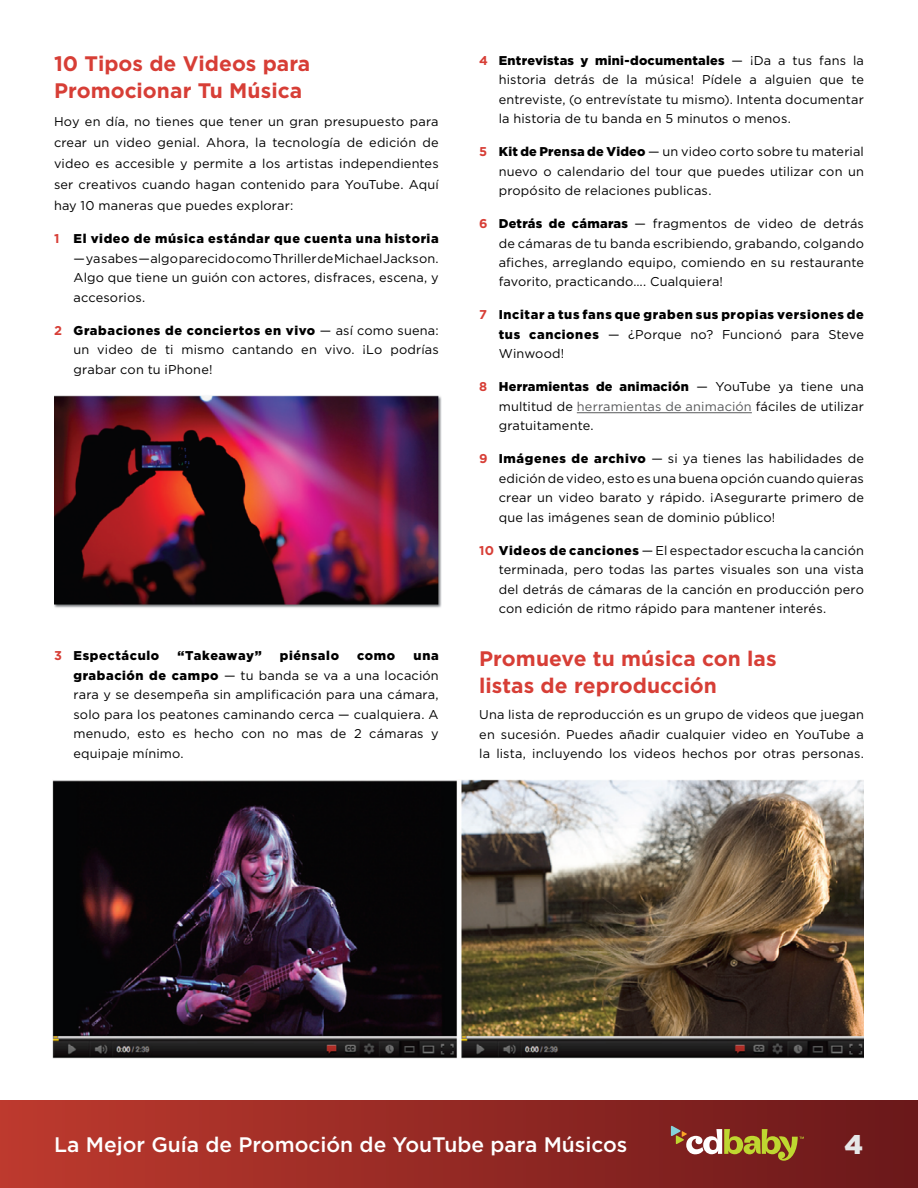
<style>
.page{position:relative;width:918px;height:1188px;background:#fff}
.page>*{position:absolute;margin:0;border:0;box-sizing:border-box;transform-origin:0 0}
.t1{font:900 27px "Gotham";color:#e6e7e8}
.t2{font:700 21px/27px "Gotham";color:#d73e36}
.t3{font:500 21px "Gotham";color:#fff}
.t4{font:12.75px/19.5px "Gotham";letter-spacing:.015em;color:#000;text-align:justify}
.t5{font:900 12.75px/19.5px "Gotham";letter-spacing:.05em;color:#000;text-align:justify}
.t6{font:900 12.75px "Gotham";letter-spacing:.03em;color:#000}
.s1{font-weight:700;color:#d73e36}
.s2{font-weight:900}
.s3{font-weight:400}
.s4{color:#58595b}
</style>
<div class="page">
<div style="left:0;top:1101px;width:918px;height:87px;background:linear-gradient(to right,#be3a2e,#6a181a)"></div>
<hr style="left:577px;top:412px;width:175px;height:1px;background:#58595b">
<img style="left:52px;top:780px;width:812px;height:279px">
<img style="left:54px;top:395px;width:388px;height:213px">
<svg style="left:671px;top:1126px;width:133px;height:35px;background:#98623a"></svg>
<h2 class="t2" style="left:54px;top:50px;width:258px">10 Tipos de Videos para<br>Promocionar Tu Música</h2>
<p class="t4" style="left:54px;top:111px;width:386px;line-height:21px">Hoy en día, no tienes que tener un gran presupuesto para crear un video genial. Ahora, la tecnología de edición de video es accesible y permite a los artistas independientes ser creativos cuando hagan contenido para YouTube. Aquí hay 10 maneras que puedes explorar:</p>
<p class="t5" style="left:54px;top:229px;width:386px"><span class="s1">1</span> El video de música estándar que cuenta una historia</p>
<p class="t4" style="left:73px;top:248px;width:367px">— ya sabes — algo parecido como Thriller de Michael Jackson.<br>Algo que tiene un guión con actores, disfraces, escena, y accesorios.</p>
<p class="t4" style="left:73px;top:320px;width:367px;text-indent:-19px"><span class="s1">2</span> <span class="s2">Grabaciones de conciertos en vivo</span> — así como suena: un video de ti mismo cantando en vivo. ¡Lo podrías grabar con tu iPhone!</p>
<p class="t5" style="left:54px;top:645px;width:107px"><span class="s1">3</span> Espectáculo</p>
<p class="t6" style="left:177px;top:648px;width:86px">“Takeaway”</p>
<p class="t5" style="left:280px;top:645px;width:61px">piénsalo</p>
<p class="t5" style="left:357px;top:645px;width:40px">como</p>
<p class="t4" style="left:73px;top:646px;width:367px;text-indent:340px"><span class="s2">una grabación de campo</span> — tu banda se va a una locación rara y se desempeña sin amplificación para una cámara, solo para los peatones caminando cerca — cualquiera. A menudo, esto es hecho con no mas de 2 cámaras y equipaje mínimo.</p>
<p class="t4" style="left:499px;top:50px;width:367px;text-indent:-19px"><span class="s1">4</span> <span class="s2">Entrevistas y mini-documentales</span> — ¡Da a tus fans la historia detrás de la música! Pídele a alguien que te entreviste, (o entrevístate tu mismo). Intenta documentar la historia de tu banda en 5 minutos o menos.</p>
<p class="t4" style="left:499px;top:142px;width:367px;text-indent:-19px"><span class="s1">5</span> <span class="s2">Kit de Prensa de Video</span> — un video corto sobre tu material nuevo o calendario del tour que puedes utilizar con un propósito de relaciones publicas.</p>
<p class="t4" style="left:499px;top:214px;width:367px;text-indent:-19px"><span class="s1">6</span> <span class="s2">Detrás de cámaras</span> — fragmentos de video de detrás de cámaras de tu banda escribiendo, grabando, colgando afiches, arreglando equipo, comiendo en su restaurante favorito, practicando…. Cualquiera!</p>
<p class="t5" style="left:499px;top:305px;width:367px;text-indent:-19px"><span class="s1">7</span> Incitar a tus fans que graben sus propias versiones de tus canciones <span class="s3">— ¿Porque no? Funcionó para Steve Winwood!</span></p>
<p class="t4" style="left:499px;top:377px;width:367px;text-indent:-19px"><span class="s1">8</span> <span class="s2">Herramientas de animación</span> — YouTube ya tiene una multitud de <span class="s4">herramientas de animación</span> fáciles de utilizar gratuitamente.</p>
<p class="t4" style="left:499px;top:449px;width:367px;text-indent:-19px"><span class="s1">9</span> <span class="s2">Imágenes de archivo</span> — si ya tienes las habilidades de edición de video, esto es una buena opción cuando quieras crear un video barato y rápido. ¡Asegurarte primero de que las imágenes sean de dominio público!</p>
<p class="t4" style="left:499px;top:540px;width:367px;text-indent:-19px"><span class="s1">10</span> <span class="s2">Videos de canciones</span> — El espectador escucha la canción terminada, pero todas las partes visuales son una vista del detrás de cámaras de la canción en producción pero con edición de ritmo rápido para mantener interés.</p>
<h2 class="t2" style="left:479px;top:645px;width:299px">Promueve tu música con las listas de reproducción</h2>
<p class="t4" style="left:479px;top:705px;width:386px">Una lista de reproducción es un grupo de videos que juegan en sucesión. Puedes añadir cualquier video en YouTube a la lista, incluyendo los videos hechos por otras personas.</p>
<h2 class="t3" style="left:54px;top:1133px;width:575px">La Mejor Guía de Promoción de YouTube para Músicos</h2>
<h1 class="t1" style="left:844px;top:1129px;width:20px">4</h1>
</div>
